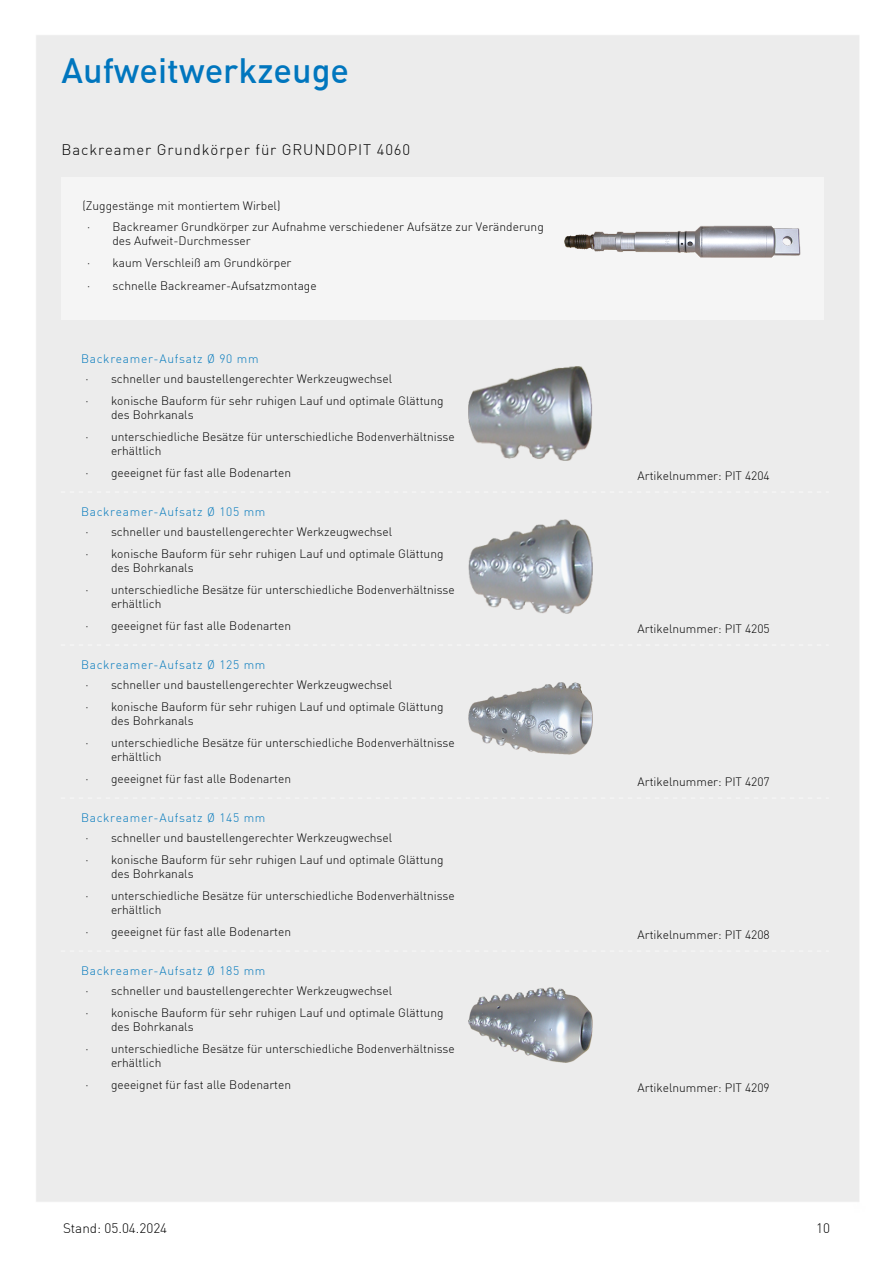
<style>
.page{position:relative;width:893px;height:1263px;background:#fff}
.page>*{position:absolute;margin:0;border:0;box-sizing:border-box;transform-origin:0 0}
.t1{font:500 34.5px "DIN";color:#0076be}
.t2{font:300 15px "DIN";letter-spacing:.055em;color:#000}
.t3{font:300 13.5px "DIN";color:#000}
.t4{font:300 12px/22.5px "DIN";color:#000}
.t5{font:300 12px "DIN";letter-spacing:.06em;color:#0178bc}
</style>
<div class="page">
<div style="left:54px;top:54px;width:784px;height:1044px;background:#ececec"></div>
<div style="left:62px;top:177px;width:762px;height:143px;background:#f5f5f5"></div>
<img style="left:564px;top:225px;width:237px;height:33px">
<img style="left:468px;top:366px;width:124px;height:94px">
<img style="left:468px;top:519px;width:124px;height:95px">
<img style="left:468px;top:682px;width:124px;height:72px">
<img style="left:468px;top:987px;width:124px;height:75px">
<h1 class="t1" style="left:62px;top:56px;width:289px">Aufweitwerkzeuge</h1>
<p class="t2" style="left:62px;top:143px;width:350px">Backreamer Grundkörper für GRUNDOPIT 4060</p>
<p class="t4" style="left:87px;top:196px;width:458px;line-height:21px;text-indent:-4px">(Zuggestänge mit montiertem Wirbel)<br>· Backreamer Grundkörper zur Aufnahme verschiedener Aufsätze zur Veränderung</p>
<p class="t4" style="left:87px;top:230px;width:231px;text-indent:26px">des Aufweit-Durchmesser<br>· kaum Verschleiß am Grundkörper<br>· schnelle Backreamer-Aufsatzmontage</p>
<p class="t5" style="left:81px;top:354px;width:179px">Backreamer-Aufsatz Ø 90 mm</p>
<p class="t4" style="left:86px;top:368px;width:359px">· schneller und baustellengerechter Werkzeugwechsel<br>· konische Bauform für sehr ruhigen Lauf und optimale Glättung</p>
<p class="t4" style="left:86px;top:404px;width:371px;text-indent:26px">des Bohrkanals<br>· unterschiedliche Besätze für unterschiedliche Bodenverhältnisse</p>
<p class="t4" style="left:86px;top:440px;width:207px;text-indent:26px">erhältlich<br>· geeeignet für fast alle Bodenarten</p>
<p class="t5" style="left:81px;top:507px;width:186px">Backreamer-Aufsatz Ø 105 mm</p>
<p class="t4" style="left:86px;top:521px;width:359px">· schneller und baustellengerechter Werkzeugwechsel<br>· konische Bauform für sehr ruhigen Lauf und optimale Glättung</p>
<p class="t4" style="left:86px;top:557px;width:371px;text-indent:26px">des Bohrkanals<br>· unterschiedliche Besätze für unterschiedliche Bodenverhältnisse</p>
<p class="t4" style="left:86px;top:593px;width:207px;text-indent:26px">erhältlich<br>· geeeignet für fast alle Bodenarten</p>
<p class="t5" style="left:81px;top:660px;width:186px">Backreamer-Aufsatz Ø 125 mm</p>
<p class="t4" style="left:86px;top:674px;width:359px">· schneller und baustellengerechter Werkzeugwechsel<br>· konische Bauform für sehr ruhigen Lauf und optimale Glättung</p>
<p class="t4" style="left:86px;top:710px;width:371px;text-indent:26px">des Bohrkanals<br>· unterschiedliche Besätze für unterschiedliche Bodenverhältnisse</p>
<p class="t4" style="left:86px;top:746px;width:207px;text-indent:26px">erhältlich<br>· geeeignet für fast alle Bodenarten</p>
<p class="t5" style="left:81px;top:813px;width:186px">Backreamer-Aufsatz Ø 145 mm</p>
<p class="t4" style="left:86px;top:827px;width:359px">· schneller und baustellengerechter Werkzeugwechsel<br>· konische Bauform für sehr ruhigen Lauf und optimale Glättung</p>
<p class="t4" style="left:86px;top:863px;width:371px;text-indent:26px">des Bohrkanals<br>· unterschiedliche Besätze für unterschiedliche Bodenverhältnisse</p>
<p class="t4" style="left:86px;top:899px;width:207px;text-indent:26px">erhältlich<br>· geeeignet für fast alle Bodenarten</p>
<p class="t5" style="left:81px;top:966px;width:186px">Backreamer-Aufsatz Ø 185 mm</p>
<p class="t4" style="left:86px;top:980px;width:359px">· schneller und baustellengerechter Werkzeugwechsel<br>· konische Bauform für sehr ruhigen Lauf und optimale Glättung</p>
<p class="t4" style="left:86px;top:1016px;width:371px;text-indent:26px">des Bohrkanals<br>· unterschiedliche Besätze für unterschiedliche Bodenverhältnisse</p>
<p class="t4" style="left:86px;top:1052px;width:207px;text-indent:26px">erhältlich<br>· geeeignet für fast alle Bodenarten</p>
<p class="t4" style="left:638px;top:465px;width:134px">Artikelnummer: PIT 4204</p>
<p class="t4" style="left:638px;top:618px;width:134px">Artikelnummer: PIT 4205</p>
<p class="t4" style="left:638px;top:771px;width:134px">Artikelnummer: PIT 4207</p>
<p class="t4" style="left:638px;top:924px;width:134px">Artikelnummer: PIT 4208</p>
<p class="t4" style="left:638px;top:1077px;width:134px">Artikelnummer: PIT 4209</p>
<p class="t3" style="left:63px;top:1222px;width:106px">Stand: 05.04.2024</p>
<p class="t3" style="left:816px;top:1222px;width:15px">10</p>
</div>
